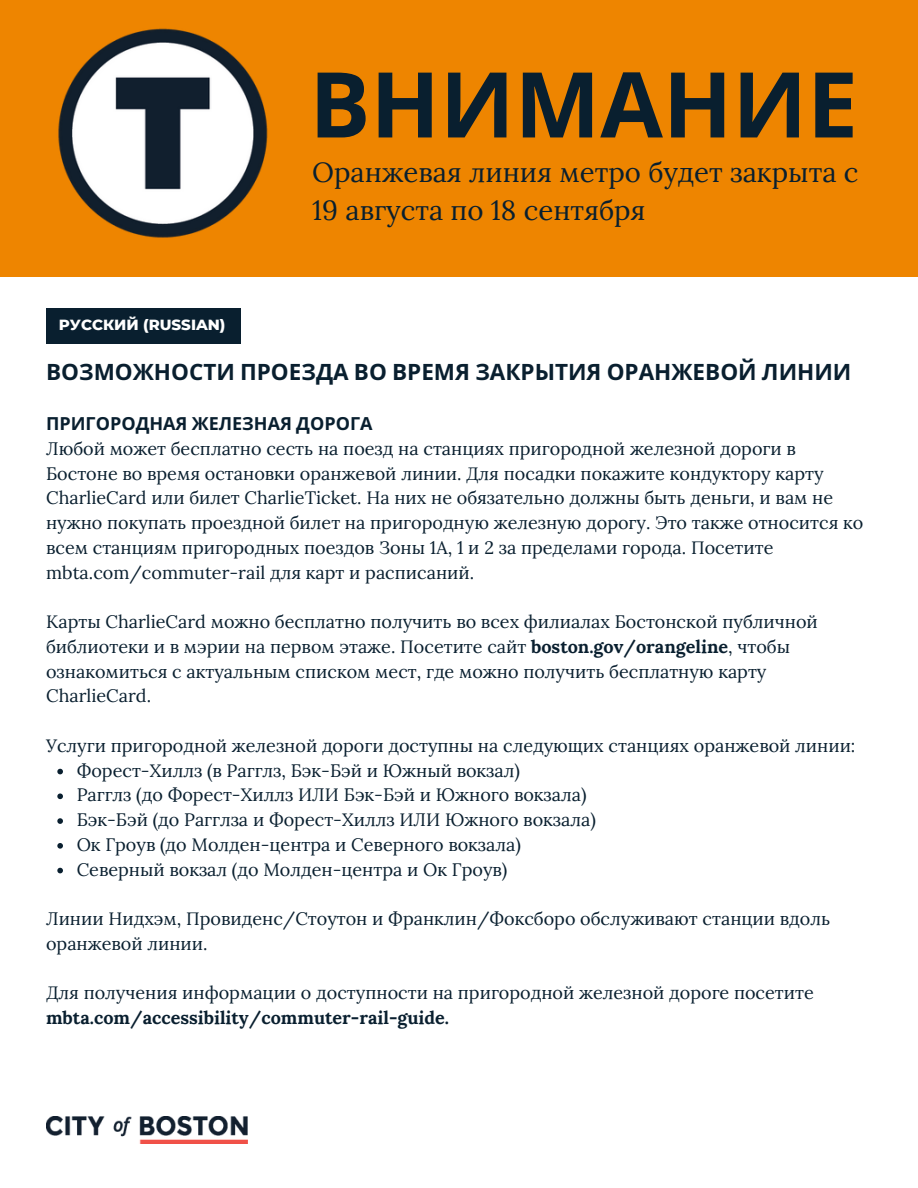
<style>
.page{position:relative;width:918px;height:1188px;background:#fff}
.page>*{position:absolute;margin:0;border:0;box-sizing:border-box;transform-origin:0 0}
.t1{font:700 90.75px "Noto Sans";color:#091f2f}
.t2{font:27.6px/38.2px "Lora";color:#091f2f}
.t3{font:700 22.5px "Noto Sans";color:#091f2f}
.t4{font:18px/24.8px "Lora";color:#091f2f}
.t5{font:700 18px "Lora";color:#091f2f}
.t6{font:700 18px "Noto Sans";color:#091f2f}
.t7{font:800 15px "Montserrat";color:#fff}
.s1{font-weight:700}
</style>
<div class="page">
<svg style="left:57px;top:769px;width:6px;height:5px"></svg>
<svg style="left:57px;top:794px;width:6px;height:5px"></svg>
<svg style="left:57px;top:818px;width:6px;height:6px"></svg>
<svg style="left:57px;top:843px;width:6px;height:6px"></svg>
<svg style="left:57px;top:868px;width:6px;height:5px"></svg>
<div style="left:0;top:0;width:918px;height:277px;background:#ee8500"></div>
<img style="left:46px;top:1116px;width:202px;height:27px">
<div style="left:46px;top:308px;width:195px;height:36px;background:#091f2f"></div>
<img style="left:58px;top:28px;width:210px;height:210px">
<h1 class="t1" style="left:309px;top:40px;width:550px">ВНИМАНИЕ</h1>
<p class="t7" style="left:59px;top:316px;width:168px">РУССКИЙ (RUSSIAN)</p>
<h2 class="t2" style="left:312px;top:152px;width:548px">Оранжевая линия метро будет закрыта с<br>19 августа по 18 сентября</h2>
<p class="t3" style="left:46px;top:355px;width:807px">ВОЗМОЖНОСТИ ПРОЕЗДА ВО ВРЕМЯ ЗАКРЫТИЯ ОРАНЖЕВОЙ ЛИНИИ</p>
<p class="t6" style="left:46px;top:411px;width:328px">ПРИГОРОДНАЯ ЖЕЛЕЗНАЯ ДОРОГА</p>
<p class="t4" style="left:46px;top:436px;width:819px">Любой может бесплатно сесть на поезд на станциях пригородной железной дороги в Бостоне во время остановки оранжевой линии. Для посадки покажите кондуктору карту CharlieCard или билет CharlieTicket. На них не обязательно должны быть деньги, и вам не нужно покупать проездной билет на пригородную железную дорогу. Это также относится ко всем станциям пригородных поездов Зоны 1A, 1 и 2 за пределами города. Посетите mbta.com/commuter-rail для карт и расписаний.</p>
<p class="t4" style="left:46px;top:609px;width:773px">Карты CharlieCard можно бесплатно получить во всех филиалах Бостонской публичной библиотеки и в мэрии на первом этаже. Посетите сайт <span class="s1">boston.gov/orangeline</span>, чтобы ознакомиться с актуальным списком мест, где можно получить бесплатную карту CharlieCard.</p>
<p class="t4" style="left:46px;top:733px;width:811px">Услуги пригородной железной дороги доступны на следующих станциях оранжевой линии:</p>
<p class="t4" style="left:77px;top:758px;width:521px">Форест-Хиллз (в Рагглз, Бэк-Бэй и Южный вокзал)<br>Рагглз (до Форест-Хиллз ИЛИ Бэк-Бэй и Южного вокзала)<br>Бэк-Бэй (до Рагглза и Форест-Хиллз ИЛИ Южного вокзала)<br>Ок Гроув (до Молден-центра и Северного вокзала)<br>Северный вокзал (до Молден-центра и Ок Гроув)</p>
<p class="t4" style="left:46px;top:906px;width:786px">Линии Нидхэм, Провиденс/Стоутон и Франклин/Фоксборо обслуживают станции вдоль оранжевой линии.</p>
<p class="t4" style="left:46px;top:980px;width:769px">Для получения информации о доступности на пригородной железной дороге посетите</p>
<p class="t5" style="left:46px;top:1006px;width:405px">mbta.com/accessibility/commuter-rail-guide.</p>
</div>
